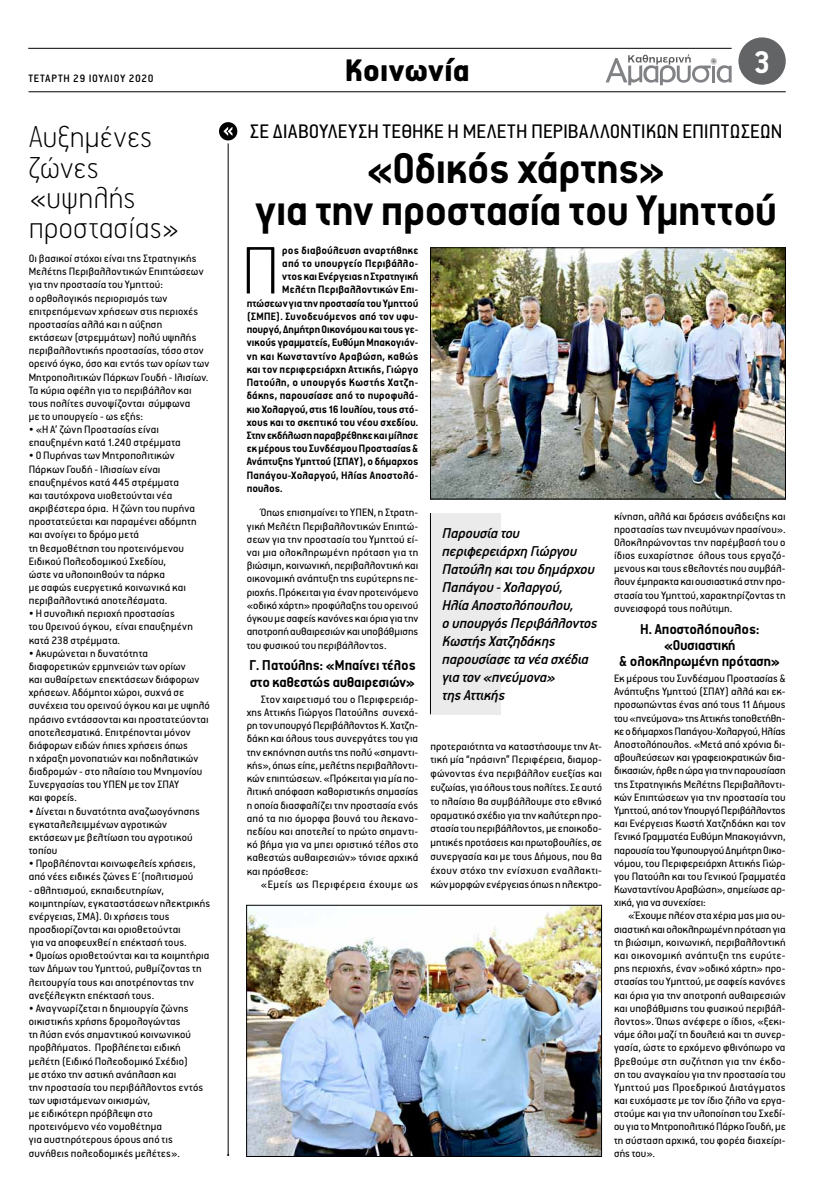
<style>
.page{position:relative;width:814px;height:1185px;background:#fff}
.page>*{position:absolute;margin:0;border:0;box-sizing:border-box;transform-origin:0 0}
.t1{font:100 75.2px "PF Premier Text";color:#000}
.t2{font:700 48px/42px "PF Premier Text";color:#000;text-align:center}
.t3{font:900 35px "PF Premier Text";letter-spacing:.005em;color:#000}
.t4{font:700 35px "PF Premier Text";color:#fff}
.t5{font:100 34px/30.2px "PF Premier Text";letter-spacing:.005em;color:#000}
.t6{font:22px "PF Premier Text";letter-spacing:.005em;color:#000}
.t7{font:italic 500 16px/18px "PF Premier Text";letter-spacing:-.015em;color:#000}
.t8{font:700 16px/16.2px "PF Premier Text";color:#000}
.t9{font:12px/13.2px "PF Premier Text";letter-spacing:.015em;color:#000}
.t10{font:700 12px "PF Premier Text";letter-spacing:.015em;color:#000}
.t11{font:700 12px "PF Premier Text";letter-spacing:.035em;color:#000}
.t12{font:12px "PF Premier Text";letter-spacing:.035em;color:#000}
.t13{font:500 12px "PF Premier Text";letter-spacing:.05em;color:#000}
</style>
<div class="page">
<hr style="left:28px;top:48px;width:703px;height:1px;background:#000">
<svg style="left:605px;top:54px;width:126px;height:31px"></svg>
<hr style="left:29px;top:92px;width:756px;height:1px;background:#000">
<div style="left:738px;top:37px;width:47px;height:48px;background:#636466;border-radius:50%"></div>
<img style="left:432px;top:250px;width:351px;height:247px">
<div style="left:430px;top:248px;width:355px;height:251px;border:1px solid #000"></div>
<hr style="left:228px;top:121px;width:1px;height:1034px;background:#000">
<svg style="left:217px;top:121px;width:22px;height:21px"></svg>
<div style="left:216px;top:119px;width:24px;height:24px;border:3px solid #fff;border-radius:50%"></div>
<svg style="left:223px;top:127px;width:9px;height:9px"></svg>
<div style="left:430px;top:513px;width:71px;height:201px;background:#ebebec"></div>
<hr style="left:430px;top:513px;width:1px;height:201px;background:#000">
<img style="left:248px;top:907px;width:351px;height:248px">
<div style="left:246px;top:905px;width:355px;height:252px;border:1px solid #000"></div>
<p class="t13" style="left:28px;top:72px;width:127px">ΤΕΤΑΡΤΗ 29 ΙΟΥΛΙΟΥ 2020</p>
<h3 class="t5" style="left:29px;top:122px;width:152px">Αυξημένες ζώνες «υψηλής προστασίας»</h3>
<p class="t9" style="left:29px;top:252px;width:182px">Οι βασικοί στόχοι είναι της Στρατηγικής Μελέτης Περιβαλλοντικών Επιπτώσεων για την προστασία του Υμηττού:<br>ο ορθολογικός περιορισμός των επιτρεπόμενων χρήσεων στις περιοχές προστασίας αλλά και η αύξηση<br>εκτάσεων (στρεμμάτων) πολύ υψηλής περιβαλλοντικής προστασίας, τόσο στον ορεινό όγκο, όσο και εντός των ορίων των Μητροπολιτικών Πάρκων Γουδή - Ιλισίων.<br>Τα κύρια οφέλη για το περιβάλλον και τους πολίτες συνοψίζονται σύμφωνα<br>με το υπουργείο - ως εξής:</p>
<p class="t9" style="left:29px;top:423px;width:154px">• «Η Α’ ζώνη Προστασίας είναι επαυξημένη κατά 1.240 στρέμματα</p>
<p class="t9" style="left:29px;top:449px;width:169px">• Ο Πυρήνας των Μητροπολιτικών<br>Πάρκων Γουδή - Ιλισσίων είναι επαυξημένος κατά 445 στρέμματα<br>και ταυτόχρονα υιοθετούνται νέα ακριβέστερα όρια. Η ζώνη του πυρήνα προστατεύεται και παραμένει αδόμητη και ανοίγει το δρόμο μετά<br>τη θεσμοθέτηση του προτεινόμενου<br>Ειδικού Πολεοδομικού Σχεδίου,<br>ώστε να υλοποιηθούν τα πάρκα<br>με σαφώς ευεργετικά κοινωνικά και περιβαλλοντικά αποτελέσματα.</p>
<p class="t9" style="left:29px;top:607px;width:166px">• Η συνολική περιοχή προστασίας<br>του Ορεινού όγκου, είναι επαυξημένη κατά 238 στρέμματα.</p>
<p class="t9" style="left:29px;top:646px;width:183px">• Ακυρώνεται η δυνατότητα διαφορετικών ερμηνειών των ορίων<br>και αυθαίρετων επεκτάσεων διάφορων χρήσεων. Αδόμητοι χώροι, συχνά σε συνέχεια του ορεινού όγκου και με υψηλό πράσινο εντάσσονται και προστατεύονται αποτελεσματικά. Επιτρέπονται μόνον διάφορων ειδών ήπιες χρήσεις όπως<br>η χάραξη μονοπατιών και ποδηλατικών διαδρομών - στο πλαίσιο του Μνημονίου Συνεργασίας του ΥΠΕΝ με τον ΣΠΑΥ<br>και φορείς.</p>
<p class="t9" style="left:29px;top:804px;width:173px">• Δίνεται η δυνατότητα αναζωογόνησης εγκαταλελειμμένων αγροτικών εκτάσεων με βελτίωση του αγροτικού τοπίου</p>
<p class="t9" style="left:29px;top:857px;width:168px">• Προβλέπονται κοινωφελείς χρήσεις, από νέες ειδικές ζώνες Ε΄(πολιτισμού</p>
<p class="t9" style="left:29px;top:883px;width:183px">- αθλητισμού, εκπαιδευτηρίων, κοιμητηρίων, εγκαταστάσεων ηλεκτρικής ενέργειας, ΣΜΑ). Οι χρήσεις τους προσδιορίζονται και οριοθετούνται<br>για να αποφευχθεί η επέκτασή τους.</p>
<p class="t9" style="left:29px;top:949px;width:182px">• Ομοίως οριοθετούνται και τα κοιμητήρια των Δήμων του Υμηττού, ρυθμίζοντας τη λειτουργία τους και αποτρέποντας την ανεξέλεγκτη επέκτασή τους.</p>
<p class="t9" style="left:29px;top:1002px;width:176px">• Αναγνωρίζεται η δημιουργία ζώνης οικιστικής χρήσης δρομολογώντας<br>τη λύση ενός σημαντικού κοινωνικού προβλήματος. Προβλέπεται ειδική μελέτη (Ειδικό Πολεοδομικό Σχέδιο)<br>με στόχο την αστική ανάπλαση και<br>την προστασία του περιβάλλοντος εντός των υφιστάμενων οικισμών,<br>με ειδικότερη πρόβλεψη στο προτεινόμενο νέο νομοθέτημα<br>για αυστηρότερους όρους από τις συνήθεις πολεοδομικές μελέτες».</p>
<h3 class="t3" style="left:344px;top:52px;width:127px">Κοινωνία</h3>
<h3 class="t4" style="left:753px;top:45px;width:19px">3</h3>
<h3 class="t6" style="left:250px;top:121px;width:534px">ΣΕ ΔΙΑΒΟΥΛΕΥΣΗ ΤΕΘΗΚΕ Η ΜΕΛΕΤΗ ΠΕΡΙΒΑΛΛΟΝΤΙΚΩΝ ΕΠΙΠΤΩΣΕΩΝ</h3>
<h2 class="t2" style="left:255px;top:148px;width:523px">«Οδικός χάρτης»<br>για την προστασία του Υμηττού</h2>
<h1 class="t1" style="left:242px;top:234px;width:39px">Π</h1>
<p class="t10" style="left:282px;top:245px;width:137px">ρος διαβούλευση αναρτήθηκε</p>
<p class="t10" style="left:282px;top:258px;width:137px">από το υπουργείο Περιβάλλο-</p>
<p class="t10" style="left:282px;top:271px;width:137px">ντος και Ενέργειας η Στρατηγική</p>
<p class="t10" style="left:282px;top:284px;width:137px">Μελέτη Περιβαλλοντικών Επι-</p>
<p class="t10" style="left:247px;top:297px;width:173px">πτώσεων για την προστασία του Υμηττού</p>
<p class="t10" style="left:247px;top:310px;width:173px">(ΣΜΠΕ). Συνοδευόμενος από τον υφυ-</p>
<p class="t10" style="left:247px;top:324px;width:173px">πουργό, Δημήτρη Οικονόμου και τους γε-</p>
<p class="t10" style="left:247px;top:337px;width:173px">νικούς γραμματείς, Ευθύμη Μπακογιάν-</p>
<p class="t11" style="left:247px;top:350px;width:173px">νη και Κωνσταντίνο Αραβώση, καθώς</p>
<p class="t10" style="left:247px;top:363px;width:173px">και τον περιφερειάρχη Αττικής, Γιώργο</p>
<p class="t10" style="left:247px;top:376px;width:173px">Πατούλη, ο υπουργός Κωστής Χατζη-</p>
<p class="t10" style="left:247px;top:390px;width:173px">δάκης, παρουσίασε από το πυροφυλά-</p>
<p class="t10" style="left:247px;top:403px;width:173px">κιο Χολαργού, στις 16 Ιουλίου, τους στό-</p>
<p class="t10" style="left:247px;top:416px;width:173px">χους και το σκεπτικό του νέου σχεδίου.</p>
<p class="t10" style="left:247px;top:429px;width:173px">Στην εκδήλωση παραβρέθηκε και μίλησε</p>
<p class="t10" style="left:247px;top:443px;width:173px">εκ μέρους του Συνδέσμου Προστασίας &amp;</p>
<p class="t10" style="left:247px;top:456px;width:173px">Ανάπτυξης Υμηττού (ΣΠΑΥ), ο δήμαρχος</p>
<p class="t10" style="left:247px;top:469px;width:173px">Παπάγου-Χολαργού, Ηλίας Αποστολό-</p>
<p class="t10" style="left:247px;top:482px;width:37px">πουλος.</p>
<p class="t9" style="left:247px;top:506px;width:173px;text-align:justify;text-indent:14px">Όπως επισημαίνει το ΥΠΕΝ, η Στρατη&shy;γική Μελέτη Περιβαλλοντικών Επιπτώ&shy;σεων για την προστασία του Υμηττού εί&shy;ναι μια ολοκληρωμένη πρόταση για τη βιώσιμη, κοινωνική, περιβαλλοντική και οικονομική ανάπτυξη της ευρύτερης πε&shy;ριοχής. Πρόκειται για έναν προτεινόμενο «οδικό χάρτη» προφύλαξης του ορεινού όγκου με σαφείς κανόνες και όρια για την αποτροπή αυθαιρεσιών και υποβάθμισης του φυσικού του περιβάλλοντος.</p>
<h3 class="t8" style="left:249px;top:657px;width:168px">Γ. Πατούλης: «Μπαίνει τέλος στο καθεστώς αυθαιρεσιών»</h3>
<p class="t9" style="left:247px;top:692px;width:173px;text-align:justify;text-indent:14px">Στον χαιρετισμό του ο Περιφερειάρ&shy;χης Αττικής Γιώργος Πατούλης συνεχά&shy;ρη τον υπουργό Περιβάλλοντος Κ. Χατζη&shy;δάκη και όλους τους συνεργάτες του για την εκπόνηση αυτής της πολύ «σημαντι&shy;κής», όπως είπε, μελέτης περιβαλλοντι&shy;κών επιπτώσεων. «Πρόκειται για μία πο&shy;λιτική απόφαση καθοριστικής σημασίας η οποία διασφαλίζει την προστασία ενός από τα πιο όμορφα βουνά του λεκανο&shy;πεδίου και αποτελεί το πρώτο σημαντι&shy;κό βήμα για να μπει οριστικό τέλος στο καθεστώς αυθαιρεσιών» τόνισε αρχικά και πρόσθεσε:</p>
<p class="t12" style="left:261px;top:878px;width:159px">«Εμείς ως Περιφέρεια έχουμε ως</p>
<h3 class="t7" style="left:442px;top:525px;width:157px">Παρουσία του περιφερειάρχη Γιώργου<br>Πατούλη και του δημάρχου<br>Παπάγου - Χολαργού,<br>Ηλία Αποστολόπουλου,<br>ο υπουργός Περιβάλλοντος<br>Κωστής Χατζηδάκης παρουσίασε τα νέα σχέδια για τον «πνεύμονα»<br>της Αττικής</h3>
<p class="t9" style="left:430px;top:739px;width:173px;line-height:13.8px;text-align:justify">προτεραιότητα να καταστήσουμε την Ατ&shy;τική μία “πράσινη” Περιφέρεια, διαμορ&shy;φώνοντας ένα περιβάλλον ευεξίας και ευζωίας, για όλους τους πολίτες. Σε αυτό το πλαίσιο θα συμβάλλουμε στο εθνικό οραματικό σχέδιο για την καλύτερη προ&shy;στασία του περιβάλλοντος, με εποικοδο&shy;μητικές προτάσεις και πρωτοβουλίες, σε συνεργασία και με τους Δήμους, που θα έχουν στόχο την ενίσχυση εναλλακτι&shy;κών μορφών ενέργειας όπως η ηλεκτρο-</p>
<p class="t9" style="left:614px;top:509px;width:173px;text-align:justify">κίνηση, αλλά και δράσεις ανάδειξης και προστασίας των πνευμόνων πρασίνου».<br>Ολοκληρώνοντας την παρέμβασή του ο ίδιος ευχαρίστησε όλους τους εργαζό&shy;μενους και τους εθελοντές που συμβάλ&shy;λουν έμπρακτα και ουσιαστικά στην προ&shy;στασία του Υμηττού, χαρακτηρίζοντας τη συνεισφορά τους πολύτιμη.</p>
<h3 class="t8" style="left:619px;top:621px;width:162px;text-align:center">Η. Αποστολόπουλος: «Ουσιαστική<br>&amp; ολοκληρωμένη πρόταση»</h3>
<p class="t9" style="left:614px;top:672px;width:173px;text-align:justify">Εκ μέρους του Συνδέσμου Προστασίας &amp; Ανάπτυξης Υμηττού (ΣΠΑΥ) αλλά και εκ&shy;προσωπώντας ένας από τους 11 Δήμους του «πνεύμονα» της Αττικής τοποθετήθη&shy;κε ο δήμαρχος Παπάγου-Χολαργού, Ηλίας Αποστολόπουλος. «Μετά από χρόνια δι&shy;αβουλεύσεων και γραφειοκρατικών δια&shy;δικασιών, ήρθε η ώρα για την παρουσίαση της Στρατηγικής Μελέτης Περιβαλλοντι&shy;κών Επιπτώσεων για την προστασία του Υμηττού, από τον Υπουργό Περιβάλλοντος και Ενέργειας Κωστή Χατζηδάκη και τον Γενικό Γραμματέα Ευθύμη Μπακογιάννη, παρουσία του Υφυπουργού Δημήτρη Οικο&shy;νόμου, του Περιφερειάρχη Αττικής Γιώρ&shy;γου Πατούλη και του Γενικού Γραμματέα Κωνσταντίνου Αραβώση», σημείωσε αρ&shy;χικά, για να συνεχίσει:</p>
<p class="t9" style="left:614px;top:909px;width:173px;text-align:justify;text-indent:14px">«Έχουμε πλέον στα χέρια μας μια ου&shy;σιαστική και ολοκληρωμένη πρόταση για τη βιώσιμη, κοινωνική, περιβαλλοντική και οικονομική ανάπτυξη της ευρύτε&shy;ρης περιοχής, έναν »οδικό χάρτη» προ&shy;στασίας του Υμηττού, με σαφείς κανόνες και όρια για την αποτροπή αυθαιρεσιών και υποβάθμισης του φυσικού περιβάλ&shy;λοντος». Όπως ανέφερε ο ίδιος, «ξεκι&shy;νάμε όλοι μαζί τη δουλειά και τη συνερ&shy;γασία, ώστε το ερχόμενο φθινόπωρο να βρεθούμε στη συζήτηση για την έκδο&shy;ση του αναγκαίου για την προστασία του Υμηττού μας Προεδρικού Διατάγματος και ευχόμαστε με τον ίδιο ζήλο να εργα&shy;στούμε και για την υλοποίηση του Σχεδί&shy;ου για το Μητροπολιτικό Πάρκο Γουδή, με τη σύσταση αρχικά, του φορέα διαχείρι&shy;σής του».</p>
</div>
